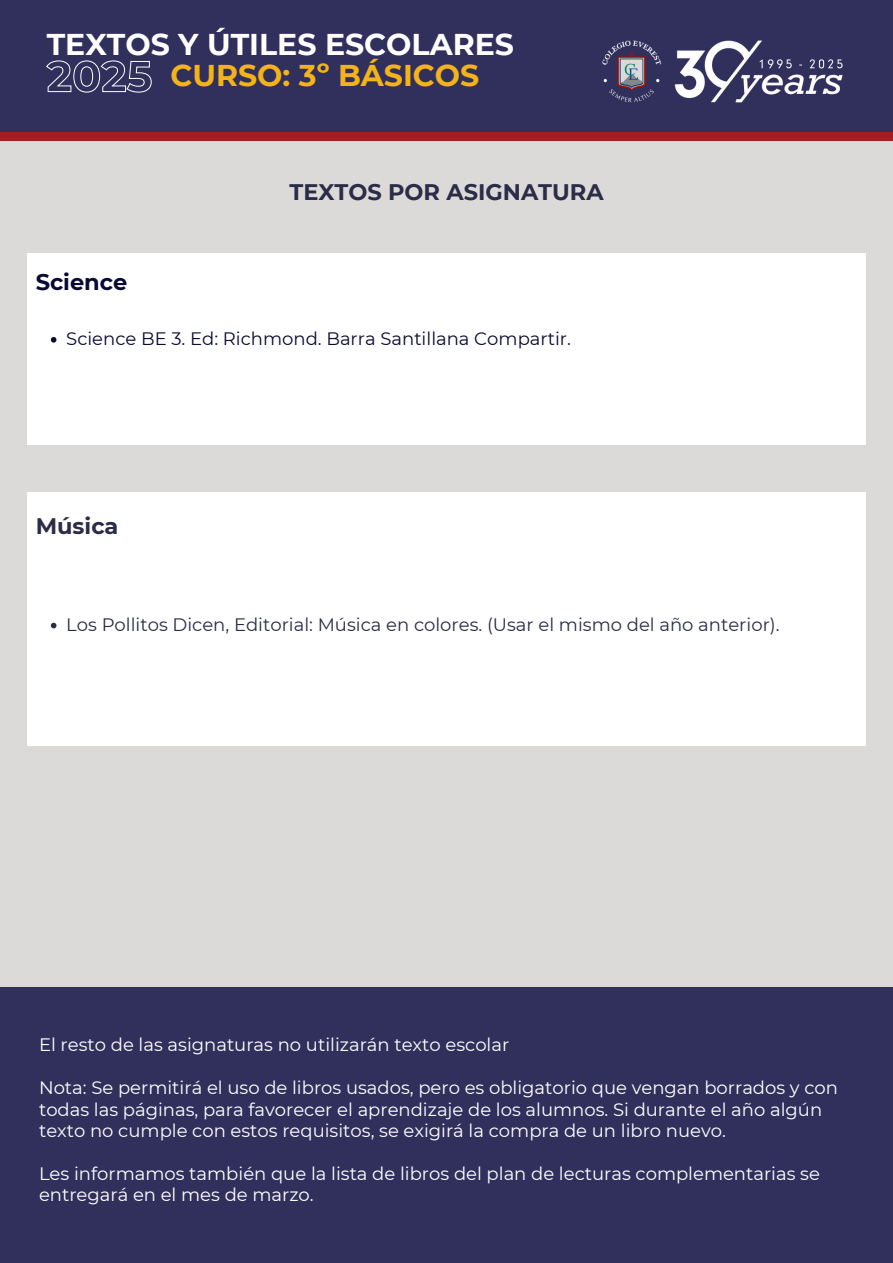
<style>
.page{position:relative;width:893px;height:1263px;background:#dcdad9}
.page>*{position:absolute;margin:0;border:0;box-sizing:border-box;transform-origin:0 0}
.t1{font:700 30px "Montserrat";color:#fff}
.t2{font:700 30px "Montserrat";color:#f4b31b}
.t3{font:700 22.5px "Montserrat";color:#2b2c47}
.t4{font:700 22.5px "Montserrat";color:#0a0b32}
.t5{font:18px/21.4px "Montserrat";color:#fff}
.t6{font:18px "Montserrat";color:#2b2c47}
.t7{font:18px "Montserrat";color:#0a0b32}
</style>
<div class="page">
<div style="left:0;top:988px;width:893px;height:275px;background:#31305d"></div>
<div style="left:27px;top:254px;width:839px;height:191px;background:#fff"></div>
<div style="left:27px;top:492px;width:838px;height:254px;background:#fff"></div>
<svg style="left:51px;top:337px;width:5px;height:6px"></svg>
<svg style="left:51px;top:623px;width:5px;height:5px"></svg>
<div style="left:0;top:130px;width:893px;height:10px;background:#a51d21"></div>
<div style="left:0;top:0;width:893px;height:132px;background:#31305d"></div>
<img style="left:602px;top:40px;width:241px;height:63px">
<svg style="left:46px;top:60px;width:106px;height:33px"></svg>
<p class="t1" style="left:47px;top:26px;width:469px">TEXTOS Y ÚTILES ESCOLARES</p>
<p class="t2" style="left:170px;top:57px;width:310px">CURSO: 3º BÁSICOS</p>
<h1 class="t4" style="left:36px;top:268px;width:93px">Science</h1>
<h4 class="t3" style="left:289px;top:178px;width:316px">TEXTOS POR ASIGNATURA</h4>
<h2 class="t7" style="left:66px;top:328px;width:506px">Science BE 3. Ed: Richmond. Barra Santillana Compartir.</h2>
<h2 class="t3" style="left:36px;top:512px;width:84px">Música</h2>
<p class="t6" style="left:66px;top:614px;width:715px">Los Pollitos Dicen, Editorial: Música en colores. (Usar el mismo del año anterior).</p>
<h3 class="t5" style="left:39px;top:1034px;width:472px">El resto de las asignaturas no utilizarán texto escolar</h3>
<h4 class="t5" style="left:39px;top:1077px;width:800px">Nota: Se permitirá el uso de libros usados, pero es obligatorio que vengan borrados y con todas las páginas, para favorecer el aprendizaje de los alumnos. Si durante el año algún texto no cumple con estos requisitos, se exigirá la compra de un libro nuevo.</h4>
<p class="t5" style="left:39px;top:1162px;width:782px">Les informamos también que la lista de libros del plan de lecturas complementarias se entregará en el mes de marzo.</p>
</div>
